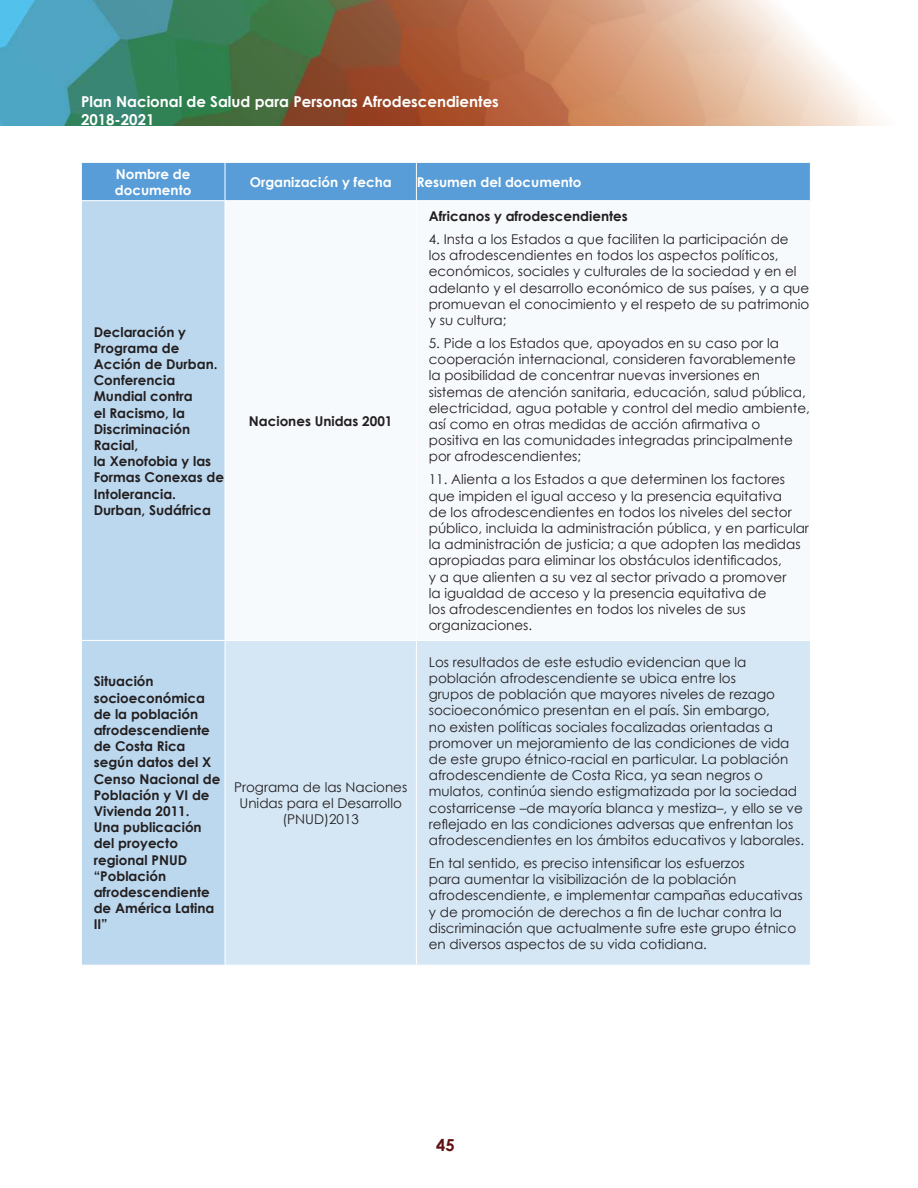
<style>
.page{position:relative;width:918px;height:1188px;background:#fff}
.page>*{position:absolute;margin:0;border:0;box-sizing:border-box;transform-origin:0 0}
.t1{font:700 16.5px "Century Gothic";color:#611012}
.t2{font:700 15px/18px "Century Gothic";color:#fff}
.t3{font:13.5px/16.2px "Century Gothic";color:#231f20}
.t4{font:700 13.5px/16.2px "Century Gothic";color:#231f20}
.t5{font:700 13.5px/16.2px "Century Gothic";color:#fff}
</style>
<div class="page">
<img style="left:0;top:0;width:880px;height:125px">
<div style="left:82px;top:163px;width:728px;height:37px;background:#589dd7"></div>
<div style="left:82px;top:201px;width:143px;height:764px;background:#bcd8ef"></div>
<div style="left:226px;top:641px;width:584px;height:324px;background:#d5e7f5"></div>
<hr style="left:225px;top:163px;width:1px;height:37px;background:#fff">
<hr style="left:416px;top:163px;width:1px;height:37px;background:#fff">
<hr style="left:81px;top:640px;width:144px;height:1px;background:#fff">
<hr style="left:416px;top:641px;width:1px;height:324px;background:#fff">
<p class="t2" style="left:81px;top:92px;width:419px">Plan Nacional de Salud para Personas Afrodescendientes<br>2018-2021</p>
<p class="t5" style="left:115px;top:165px;width:78px">Nombre de documento</p>
<p class="t5" style="left:250px;top:173px;width:144px">Organización y fecha</p>
<p class="t5" style="left:417px;top:173px;width:166px">Resumen del documento</p>
<p class="t4" style="left:94px;top:323px;width:132px">Declaración y<br>Programa de<br>Acción de Durban.<br>Conferencia<br>Mundial contra<br>el Racismo, la<br>Discriminación<br>Racial,<br>la Xenofobia y las<br>Formas Conexas de<br>Intolerancia.<br>Durban, Sudáfrica</p>
<p class="t4" style="left:249px;top:412px;width:145px">Naciones Unidas 2001</p>
<p class="t4" style="left:94px;top:673px;width:128px">Situación socioeconómica de la población afrodescendiente de Costa Rica según datos del X<br>Censo Nacional de<br>Población y VI de<br>Vivienda 2011.<br>Una publicación del proyecto regional PNUD “Población afrodescendiente de América Latina<br>II”</p>
<p class="t3" style="left:234px;top:778px;width:175px;text-align:center">Programa de las Naciones<br>Unidas para el Desarrollo (PNUD)2013</p>
<p class="t4" style="left:429px;top:208px;width:200px">Africanos y afrodescendientes</p>
<p class="t3" style="left:429px;top:231px;width:382px">4. Insta a los Estados a que faciliten la participación de<br>los afrodescendientes en todos los aspectos políticos, económicos, sociales y culturales de la sociedad y en el adelanto y el desarrollo económico de sus países, y a que promuevan el conocimiento y el respeto de su patrimonio y su cultura;</p>
<p class="t3" style="left:429px;top:335px;width:383px">5. Pide a los Estados que, apoyados en su caso por la cooperación internacional, consideren favorablemente la posibilidad de concentrar nuevas inversiones en sistemas de atención sanitaria, educación, salud pública, electricidad, agua potable y control del medio ambiente, así como en otras medidas de acción afirmativa o positiva en las comunidades integradas principalmente por afrodescendientes;</p>
<p class="t3" style="left:429px;top:471px;width:382px">11. Alienta a los Estados a que determinen los factores que impiden el igual acceso y la presencia equitativa<br>de los afrodescendientes en todos los niveles del sector público, incluida la administración pública, y en particular la administración de justicia; a que adopten las medidas apropiadas para eliminar los obstáculos identificados,<br>y a que alienten a su vez al sector privado a promover<br>la igualdad de acceso y la presencia equitativa de<br>los afrodescendientes en todos los niveles de sus organizaciones.</p>
<p class="t3" style="left:429px;top:654px;width:377px">Los resultados de este estudio evidencian que la población afrodescendiente se ubica entre los<br>grupos de población que mayores niveles de rezago socioeconómico presentan en el país. Sin embargo,<br>no existen políticas sociales focalizadas orientadas a promover un mejoramiento de las condiciones de vida de este grupo étnico-racial en particular. La población afrodescendiente de Costa Rica, ya sean negros o mulatos, continúa siendo estigmatizada por la sociedad costarricense –de mayoría blanca y mestiza–, y ello se ve reflejado en las condiciones adversas que enfrentan los afrodescendientes en los ámbitos educativos y laborales.</p>
<p class="t3" style="left:429px;top:855px;width:375px">En tal sentido, es preciso intensificar los esfuerzos<br>para aumentar la visibilización de la población afrodescendiente, e implementar campañas educativas y de promoción de derechos a fin de luchar contra la discriminación que actualmente sufre este grupo étnico en diversos aspectos de su vida cotidiana.</p>
<p class="t1" style="left:436px;top:1135px;width:20px">45</p>
</div>
